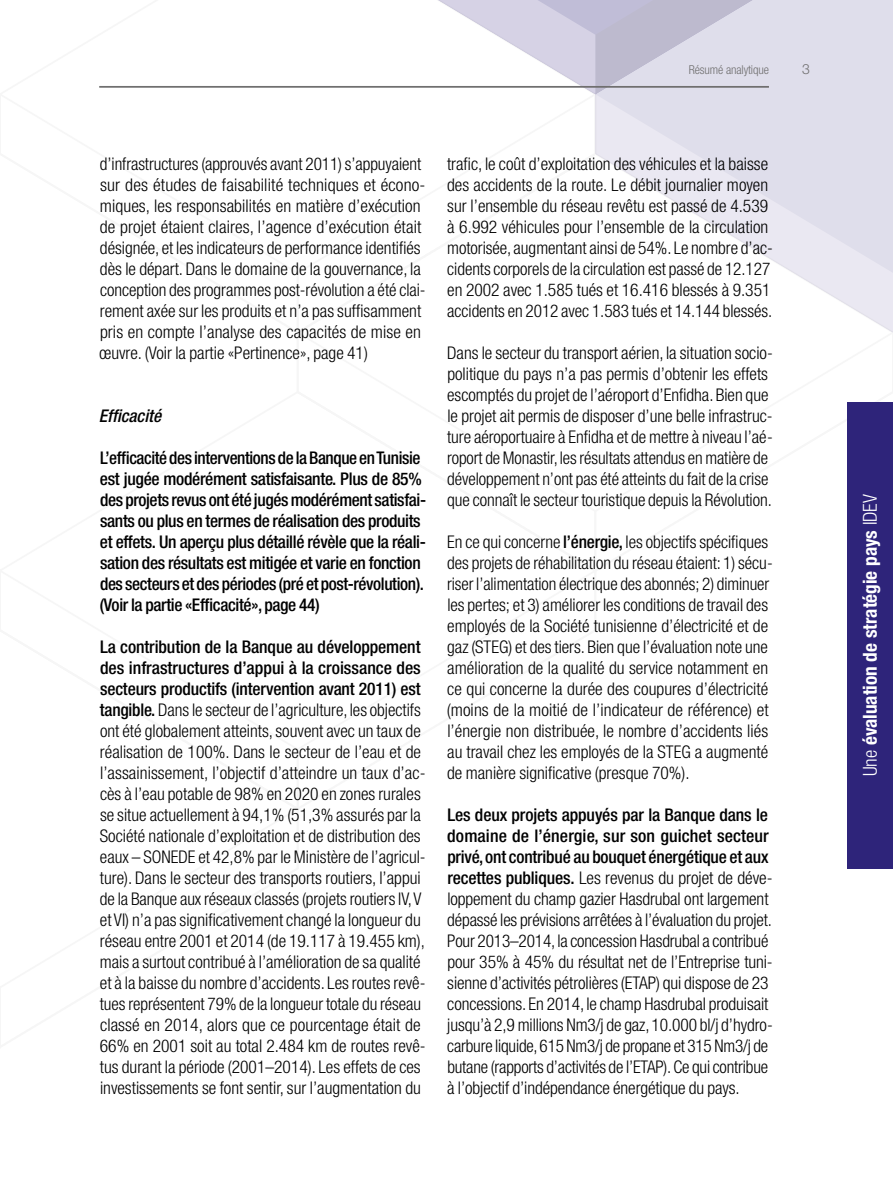
<style>
.page{position:relative;width:893px;height:1191px;background:#fff}
.page>*{position:absolute;margin:0;border:0;box-sizing:border-box;transform-origin:0 0}
.t1{font:700 condensed 19.25px "Helvetica Neue LT Std";color:#fff}
.t2{font:300 condensed 17.5px/21px "Helvetica Neue LT Std";color:#000}
.t3{font:500 condensed 17.5px/21px "Helvetica Neue LT Std";letter-spacing:-.02em;color:#000}
.t4{font:italic 500 condensed 17.5px "Helvetica Neue LT Std";color:#000}
.t5{font:300 14px "Helvetica Neue LT Std";color:#706f6f}
.t6{font:300 condensed 12.25px "Helvetica Neue LT Std";letter-spacing:-.01em;color:#706f6f}
.s1{font-weight:500}
.s2{font-weight:300}
</style>
<div class="page">
<svg style="left:438px;top:0;width:455px;height:332px"></svg>
<div style="left:847px;top:402px;width:46px;height:466px;background:#2e247a"></div>
<hr style="left:99px;top:86px;width:670px;height:2px;background:#706f6f">
<p class="t6" style="left:689px;top:63px;width:82px">Résumé analytique</p>
<p class="t5" style="left:802px;top:61px;width:9px">3</p>
<p class="t2" style="left:99px;top:153px;width:328px">d’infrastructures (approuvés avant 2011) s’appuyaient sur des études de faisabilité techniques et écono&shy;miques, les responsabilités en matière d’exécution de projet étaient claires, l’agence d’exécution était désignée, et les indicateurs de performance identifiés dès le départ. Dans le domaine de la gouvernance, la conception des programmes post-révolution a été clai&shy;rement axée sur les produits et n’a pas suffisamment pris en compte l’analyse des capacités de mise en œuvre. (Voir la partie «Pertinence», page 41)</p>
<p class="t4" style="left:99px;top:405px;width:64px">Efficacité</p>
<p class="t3" style="left:100px;top:447px;width:328px">L’efficacité des interventions de la Banque en Tunisie est jugée modérément satisfaisante. Plus de 85% des projets revus ont été jugés modérément satisfai&shy;sants ou plus en termes de réalisation des produits et effets. Un aperçu plus détaillé révèle que la réali&shy;sation des résultats est mitigée et varie en fonction des secteurs et des périodes (pré et post-révolution). (Voir la partie «Efficacité», page 44)</p>
<p class="t2" style="left:100px;top:636px;width:327px"><span class="s1">La contribution de la Banque au développement des infrastructures d’appui à la croissance des secteurs productifs (intervention avant 2011) est tangible.</span> Dans le secteur de l’agriculture, les objectifs ont été globalement atteints, souvent avec un taux de réalisation de 100%. Dans le secteur de l’eau et de l’assainissement, l’objectif d’atteindre un taux d’ac&shy;cès à l’eau potable de 98% en 2020 en zones rurales se situe actuellement à 94,1% (51,3% assurés par la Société nationale d’exploitation et de distribution des eaux – SONEDE et 42,8% par le Ministère de l’agricul&shy;ture). Dans le secteur des transports routiers, l’appui de la Banque aux réseaux classés (projets routiers IV, V et VI) n’a pas significativement changé la longueur du réseau entre 2001 et 2014 (de 19.117 à 19.455 km), mais a surtout contribué à l’amélioration de sa qualité et à la baisse du nombre d’accidents. Les routes revê&shy;tues représentent 79% de la longueur totale du réseau classé en 2014, alors que ce pourcentage était de 66% en 2001 soit au total 2.484 km de routes revê&shy;tus durant la période (2001–2014). Les effets de ces investissements se font sentir, sur l’augmentation du</p>
<p class="t2" style="left:447px;top:153px;width:327px">trafic, le coût d’exploitation des véhicules et la baisse des accidents de la route. Le débit journalier moyen sur l’ensemble du réseau revêtu est passé de 4.539 à 6.992 véhicules pour l’ensemble de la circulation motorisée, augmentant ainsi de 54%. Le nombre d’ac&shy;cidents corporels de la circulation est passé de 12.127 en 2002 avec 1.585 tués et 16.416 blessés à 9.351 accidents en 2012 avec 1.583 tués et 14.144 blessés.</p>
<p class="t2" style="left:447px;top:342px;width:327px">Dans le secteur du transport aérien, la situation socio&shy;politique du pays n’a pas permis d’obtenir les effets escomptés du projet de l’aéroport d’Enfidha. Bien que le projet ait permis de disposer d’une belle infrastruc&shy;ture aéroportuaire à Enfidha et de mettre à niveau l’aé&shy;roport de Monastir, les résultats attendus en matière de développement n’ont pas été atteints du fait de la crise que connaît le secteur touristique depuis la Révolution.</p>
<p class="t2" style="left:447px;top:531px;width:328px">En ce qui concerne <span class="s1">l’énergie,</span> les objectifs spécifiques des projets de réhabilitation du réseau étaient: 1) sécu&shy;riser l’alimentation électrique des abonnés; 2) diminuer les pertes; et 3) améliorer les conditions de travail des employés de la Société tunisienne d’électricité et de gaz (STEG) et des tiers. Bien que l’évaluation note une amélioration de la qualité du service notamment en ce qui concerne la durée des coupures d’électricité (moins de la moitié de l’indicateur de référence) et l’énergie non distribuée, le nombre d’accidents liés au travail chez les employés de la STEG a augmenté de manière significative (presque 70%).</p>
<p class="t2" style="left:447px;top:804px;width:327px"><span class="s1">Les deux projets appuyés par la Banque dans le domaine de l’énergie, sur son guichet secteur privé, ont contribué au bouquet énergétique et aux recettes publiques.</span> Les revenus du projet de déve&shy;loppement du champ gazier Hasdrubal ont largement dépassé les prévisions arrêtées à l’évaluation du projet.<br>Pour 2013–2014, la concession Hasdrubal a contribué pour 35% à 45% du résultat net de l’Entreprise tuni&shy;sienne d’activités pétrolières (ETAP) qui dispose de 23 concessions. En 2014, le champ Hasdrubal produisait jusqu’à 2,9 millions Nm3/j de gaz, 10.000 bl/j d’hydro&shy;carbure liquide, 615 Nm3/j de propane et 315 Nm3/j de butane (rapports d’activités de l’ETAP). Ce qui contribue à l’objectif d’indépendance énergétique du pays.</p>
<p class="t1" style="left:858px;top:776px;width:284px;rotate:-90deg"><span class="s2">Une</span> évaluation de stratégie pays <span class="s2">IDEV</span></p>
</div>
